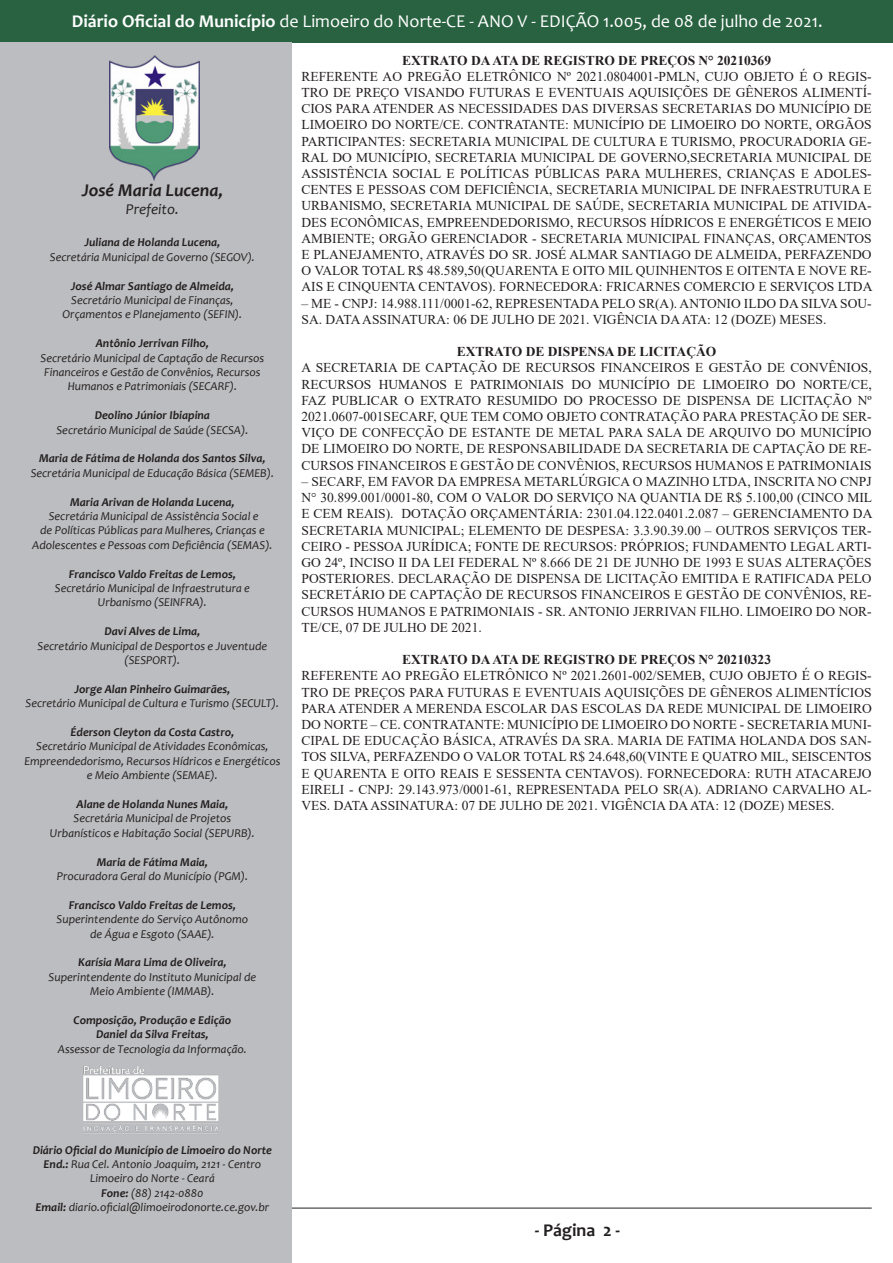
<style>
.page{position:relative;width:893px;height:1263px;background:#fff}
.page>*{position:absolute;margin:0;border:0;box-sizing:border-box;transform-origin:0 0}
.t1{font:18px "Candara";color:#fff}
.t2{font:italic 700 18px "Candara";color:#231f20}
.t3{font:700 18px "Candara";color:#231f20}
.t4{font:italic 15px "Candara";color:#231f20}
.t5{font:13.5px/16.2px "Times New Roman";color:#231f20;text-align:justify}
.t6{font:700 13.5px "Times New Roman";color:#231f20}
.t7{font:italic 12px/14.4px "Candara";color:#231f20;text-align:center}
.t8{font:italic 700 12px "Candara";color:#231f20}
.s1{font-weight:700}
</style>
<div class="page">
<div style="left:1px;top:0;width:892px;height:42px;background:#286240"></div>
<hr style="left:21px;top:1208px;width:851px;height:1px;background:#231f20">
<div style="left:0;top:42px;width:291px;height:1221px;background:#bcbdc0"></div>
<img style="left:109px;top:55px;width:90px;height:125px">
<img style="left:83px;top:1065px;width:136px;height:69px">
<h1 class="t1" style="left:72px;top:10px;width:752px"><span class="s1">Diário Oficial do Município</span> de Limoeiro do Norte-CE - ANO V - EDIÇÃO 1.005, de 08 de julho de 2021.</h1>
<p class="t2" style="left:82px;top:179px;width:143px">José Maria Lucena,</p>
<p class="t4" style="left:126px;top:200px;width:55px">Prefeito.</p>
<p class="t8" style="left:84px;top:235px;width:137px">Juliana de Holanda Lucena,</p>
<p class="t7" style="left:50px;top:249px;width:207px">Secretária Municipal de Governo (SEGOV).</p>
<p class="t8" style="left:71px;top:278px;width:165px">José Almar Santiago de Almeida,</p>
<p class="t7" style="left:71px;top:293px;width:164px">Secretário Municipal de Finanças,</p>
<p class="t7" style="left:63px;top:307px;width:181px">Orçamentos e Planejamento (SEFIN).</p>
<p class="t8" style="left:96px;top:336px;width:115px">Antônio Jerrivan Filho,</p>
<p class="t7" style="left:41px;top:350px;width:225px">Secretário Municipal de Captação de Recursos</p>
<p class="t7" style="left:44px;top:365px;width:218px">Financeiros e Gestão de Convênios, Recursos</p>
<p class="t7" style="left:68px;top:379px;width:171px">Humanos e Patrimoniais (SECARF).</p>
<p class="t8" style="left:95px;top:408px;width:117px">Deolino Júnior Ibiapina</p>
<p class="t7" style="left:56px;top:422px;width:193px">Secretário Municipal de Saúde (SECSA).</p>
<p class="t8" style="left:39px;top:451px;width:228px">Maria de Fátima de Holanda dos Santos Silva,</p>
<p class="t7" style="left:31px;top:465px;width:245px">Secretária Municipal de Educação Básica (SEMEB).</p>
<p class="t8" style="left:70px;top:494px;width:166px">Maria Arivan de Holanda Lucena,</p>
<p class="t7" style="left:49px;top:509px;width:211px">Secretária Municipal de Assistência Social e</p>
<p class="t7" style="left:40px;top:523px;width:226px">de Políticas Públicas para Mulheres, Crianças e</p>
<p class="t7" style="left:32px;top:537px;width:242px">Adolescentes e Pessoas com Deficiência (SEMAS).</p>
<p class="t8" style="left:69px;top:566px;width:169px">Francisco Valdo Freitas de Lemos,</p>
<p class="t7" style="left:55px;top:581px;width:197px">Secretário Municipal de Infraestrutura e</p>
<p class="t7" style="left:98px;top:595px;width:110px">Urbanismo (SEINFRA).</p>
<p class="t8" style="left:105px;top:624px;width:97px">Davi Alves de Lima,</p>
<p class="t7" style="left:38px;top:638px;width:231px">Secretário Municipal de Desportos e Juventude (SESPORT).</p>
<p class="t8" style="left:74px;top:681px;width:157px">Jorge Alan Pinheiro Guimarães,</p>
<p class="t7" style="left:26px;top:696px;width:255px">Secretário Municipal de Cultura e Turismo (SECULT).</p>
<p class="t8" style="left:70px;top:724px;width:165px">Éderson Cleyton da Costa Castro,</p>
<p class="t7" style="left:24px;top:739px;width:257px">Secretário Municipal de Atividades Econômicas,<br>Empreendedorismo, Recursos Hídricos e Energéticos e Meio Ambiente (SEMAE).</p>
<p class="t8" style="left:77px;top:796px;width:153px">Alane de Holanda Nunes Maia,</p>
<p class="t7" style="left:74px;top:811px;width:159px">Secretária Municipal de Projetos</p>
<p class="t7" style="left:50px;top:825px;width:206px">Urbanísticos e Habitação Social (SEPURB).</p>
<p class="t8" style="left:97px;top:854px;width:113px">Maria de Fátima Maia,</p>
<p class="t7" style="left:57px;top:869px;width:193px">Procuradora Geral do Município (PGM).</p>
<p class="t8" style="left:69px;top:897px;width:169px">Francisco Valdo Freitas de Lemos,</p>
<p class="t7" style="left:57px;top:912px;width:193px">Superintendente do Serviço Autônomo de Água e Esgoto (SAAE).</p>
<p class="t8" style="left:78px;top:955px;width:150px">Karísia Mara Lima de Oliveira,</p>
<p class="t7" style="left:49px;top:969px;width:209px">Superintendente do Instituto Municipal de<br>Meio Ambiente (IMMAB).</p>
<p class="t8" style="left:74px;top:1012px;width:159px">Composição, Produção e Edição</p>
<p class="t8" style="left:96px;top:1027px;width:114px">Daniel da Silva Freitas,</p>
<p class="t7" style="left:58px;top:1041px;width:190px">Assessor de Tecnologia da Informação.</p>
<p class="t6" style="left:402px;top:50px;width:370px">EXTRATO DA ATA DE REGISTRO DE PREÇOS N° 20210369</p>
<p class="t5" style="left:301px;top:68px;width:572px">REFERENTE AO PREGÃO ELETRÔNICO Nº 2021.0804001-PMLN, CUJO OBJETO É O REGIS-TRO DE PREÇO VISANDO FUTURAS E EVENTUAIS AQUISIÇÕES DE GÊNEROS ALIMENTÍ-CIOS PARA ATENDER AS NECESSIDADES DAS DIVERSAS SECRETARIAS DO MUNICÍPIO DE LIMOEIRO DO NORTE/CE. CONTRATANTE: MUNICÍPIO DE LIMOEIRO DO NORTE, ORGÃOS PARTICIPANTES: SECRETARIA MUNICIPAL DE CULTURA E TURISMO, PROCURADORIA GE-RAL DO MUNICÍPIO, SECRETARIA MUNICIPAL DE GOVERNO,SECRETARIA MUNICIPAL DE ASSISTÊNCIA SOCIAL E POLÍTICAS PÚBLICAS PARA MULHERES, CRIANÇAS E ADOLES-CENTES E PESSOAS COM DEFICIÊNCIA, SECRETARIA MUNICIPAL DE INFRAESTRUTURA E URBANISMO, SECRETARIA MUNICIPAL DE SAÚDE, SECRETARIA MUNICIPAL DE ATIVIDA-DES ECONÔMICAS, EMPREENDEDORISMO, RECURSOS HÍDRICOS E ENERGÉTICOS E MEIO AMBIENTE; ORGÃO GERENCIADOR - SECRETARIA MUNICIPAL FINANÇAS, ORÇAMENTOS E PLANEJAMENTO, ATRAVÉS DO SR. JOSÉ ALMAR SANTIAGO DE ALMEIDA, PERFAZENDO O VALOR TOTAL R$ 48.589,50(QUARENTA E OITO MIL QUINHENTOS E OITENTA E NOVE RE-AIS E CINQUENTA CENTAVOS). FORNECEDORA: FRICARNES COMERCIO E SERVIÇOS LTDA</p>
<p class="t5" style="left:301px;top:295px;width:572px">– ME - CNPJ: 14.988.111/0001-62, REPRESENTADA PELO SR(A). ANTONIO ILDO DA SILVA SOU-<br>SA. DATA ASSINATURA: 06 DE JULHO DE 2021. VIGÊNCIA DA ATA: 12 (DOZE) MESES.</p>
<p class="t6" style="left:457px;top:342px;width:261px">EXTRATO DE DISPENSA DE LICITAÇÃO</p>
<p class="t5" style="left:301px;top:359px;width:572px">A SECRETARIA DE CAPTAÇÃO DE RECURSOS FINANCEIROS E GESTÃO DE CONVÊNIOS, RECURSOS HUMANOS E PATRIMONIAIS DO MUNICÍPIO DE LIMOEIRO DO NORTE/CE, FAZ PUBLICAR O EXTRATO RESUMIDO DO PROCESSO DE DISPENSA DE LICITAÇÃO Nº 2021.0607-001SECARF, QUE TEM COMO OBJETO CONTRATAÇÃO PARA PRESTAÇÃO DE SER-VIÇO DE CONFECÇÃO DE ESTANTE DE METAL PARA SALA DE ARQUIVO DO MUNICÍPIO DE LIMOEIRO DO NORTE, DE RESPONSABILIDADE DA SECRETARIA DE CAPTAÇÃO DE RE-CURSOS FINANCEIROS E GESTÃO DE CONVÊNIOS, RECURSOS HUMANOS E PATRIMONIAIS</p>
<p class="t5" style="left:301px;top:473px;width:572px">– SECARF, EM FAVOR DA EMPRESA METARLÚRGICA O MAZINHO LTDA, INSCRITA NO CNPJ N° 30.899.001/0001-80, COM O VALOR DO SERVIÇO NA QUANTIA DE R$ 5.100,00 (CINCO MIL E CEM REAIS). DOTAÇÃO ORÇAMENTÁRIA: 2301.04.122.0401.2.087 – GERENCIAMENTO DA SECRETARIA MUNICIPAL; ELEMENTO DE DESPESA: 3.3.90.39.00 – OUTROS SERVIÇOS TER-CEIRO - PESSOA JURÍDICA; FONTE DE RECURSOS: PRÓPRIOS; FUNDAMENTO LEGAL ARTI-GO 24º, INCISO II DA LEI FEDERAL Nº 8.666 DE 21 DE JUNHO DE 1993 E SUAS ALTERAÇÕES POSTERIORES. DECLARAÇÃO DE DISPENSA DE LICITAÇÃO EMITIDA E RATIFICADA PELO SECRETÁRIO DE CAPTAÇÃO DE RECURSOS FINANCEIROS E GESTÃO DE CONVÊNIOS, RE-CURSOS HUMANOS E PATRIMONIAIS - SR. ANTONIO JERRIVAN FILHO. LIMOEIRO DO NOR-TE/CE, 07 DE JULHO DE 2021.</p>
<p class="t6" style="left:402px;top:650px;width:370px">EXTRATO DA ATA DE REGISTRO DE PREÇOS N° 20210323</p>
<p class="t5" style="left:301px;top:667px;width:572px">REFERENTE AO PREGÃO ELETRÔNICO Nº 2021.2601-002/SEMEB, CUJO OBJETO É O REGIS-TRO DE PREÇOS PARA FUTURAS E EVENTUAIS AQUISIÇÕES DE GÊNEROS ALIMENTÍCIOS PARA ATENDER A MERENDA ESCOLAR DAS ESCOLAS DA REDE MUNICIPAL DE LIMOEIRO DO NORTE – CE. CONTRATANTE: MUNICÍPIO DE LIMOEIRO DO NORTE - SECRETARIA MUNI-CIPAL DE EDUCAÇÃO BÁSICA, ATRAVÉS DA SRA. MARIA DE FATIMA HOLANDA DOS SAN-TOS SILVA, PERFAZENDO O VALOR TOTAL R$ 24.648,60(VINTE E QUATRO MIL, SEISCENTOS E QUARENTA E OITO REAIS E SESSENTA CENTAVOS). FORNECEDORA: RUTH ATACAREJO EIRELI - CNPJ: 29.143.973/0001-61, REPRESENTADA PELO SR(A). ADRIANO CARVALHO AL-VES. DATA ASSINATURA: 07 DE JULHO DE 2021. VIGÊNCIA DA ATA: 12 (DOZE) MESES.</p>
<p class="t8" style="left:33px;top:1142px;width:241px">Diário Oficial do Município de Limoeiro do Norte</p>
<p class="t7" style="left:44px;top:1157px;width:219px"><span class="s1">End.:</span> Rua Cel. Antonio Joaquim, 2121 - Centro</p>
<p class="t7" style="left:90px;top:1171px;width:126px">Limoeiro do Norte - Ceará</p>
<p class="t7" style="left:101px;top:1185px;width:104px"><span class="s1">Fone:</span> (88) 2142-0880</p>
<p class="t7" style="left:35px;top:1200px;width:235px"><span class="s1">Email:</span> diario.oficial@limoeirodonorte.ce.gov.br</p>
<h1 class="t3" style="left:535px;top:1219px;width:87px">- Página 2 -</h1>
</div>
